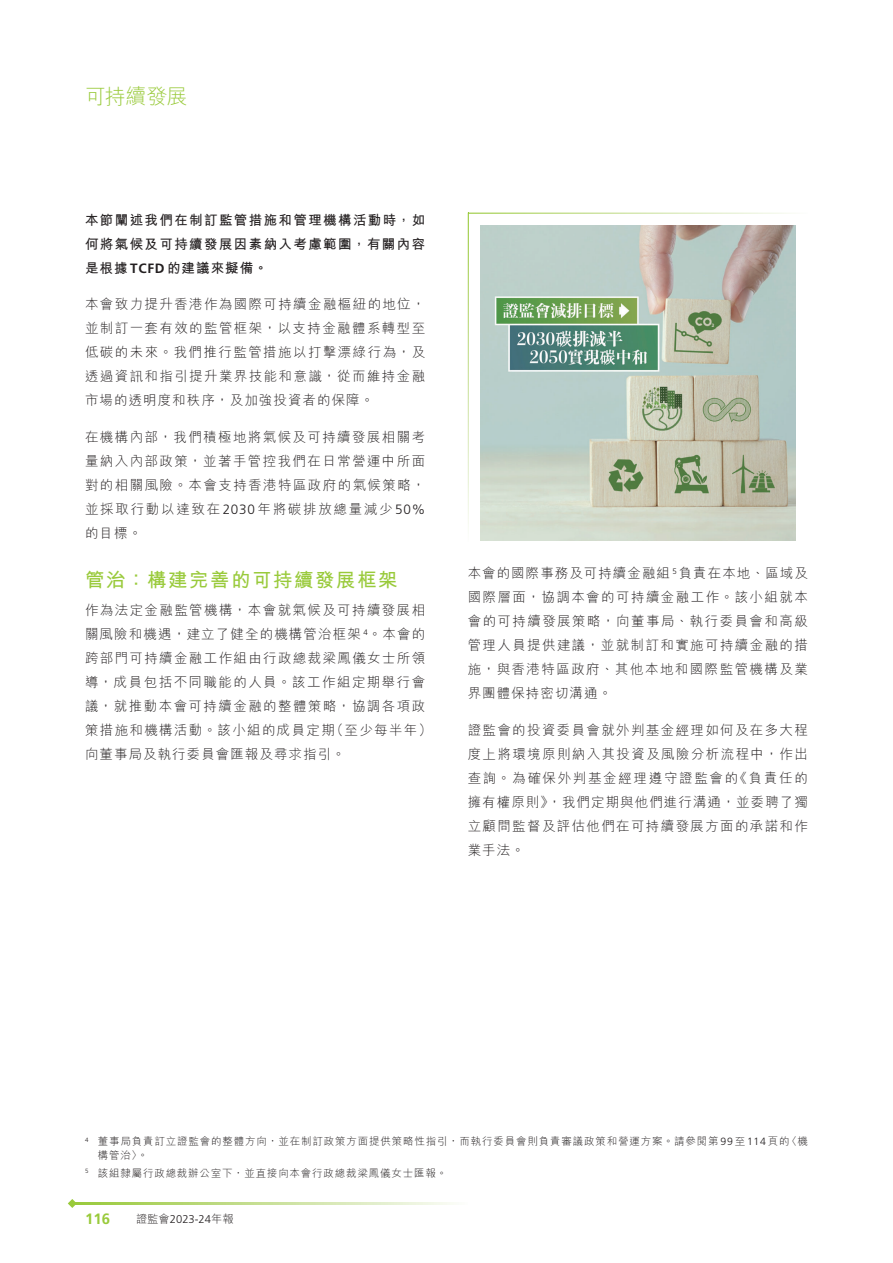
<style>
.page{position:relative;width:893px;height:1263px;background:#fff}
.page>*{position:absolute;margin:0;border:0;box-sizing:border-box;transform-origin:0 0}
.t1{font:21px "M Hei HK Light E Ten B5 H";letter-spacing:-.015em;color:#99ca3b}
.t2{font:19.5px "M Hei HK Bold E Ten B5 H";letter-spacing:.075em;color:#99ca3b}
.t3{font:700 15px "Frutiger LT Std";color:#99ca3b}
.t4{font:13.5px/24px "M Hei HK Light E Ten B5 H";letter-spacing:.105em;color:#231f20;text-align:justify}
.t5{font:13.5px/24px "M Hei HK Bold E Ten B5 H";letter-spacing:.105em;color:#231f20;text-align:justify}
.t6{font:300 11.25px "Frutiger LT Std";color:#231f20}
.t7{font:10.5px/13.5px "M Hei HK Light E Ten B5 H";letter-spacing:.08em;color:#231f20}
.s1{font-family:"Frutiger LT Std";font-weight:700}
.s2{font-family:"Frutiger LT Std";font-weight:300}
.s3{font-family:"M Hei HK Light E Ten B5 H";font-weight:400}
</style>
<div class="page">
<svg style="left:77px;top:1203px;width:376px;height:1px"></svg>
<svg style="left:68px;top:1199px;width:9px;height:9px"></svg>
<svg style="left:468px;top:213px;width:328px;height:328px;background:#b9c6b8"></svg>
<h1 class="t1" style="left:85px;top:88px;width:104px">可持續發展</h1>
<p class="t5" style="left:85px;top:209px;width:342px">本節闡述我們在制訂監管措施和管理機構活動時，如何將氣候及可持續發展因素納入考慮範圍，有關內容是根據<span class="s1">TCFD</span>的建議來擬備。</p>
<p class="t4" style="left:85px;top:294px;width:342px">本會致力提升香港作為國際可持續金融樞紐的地位，並制訂一套有效的監管框架，以支持金融體系轉型至低碳的未來。我們推行監管措施以打擊漂綠行為，及透過資訊和指引提升業界技能和意識，從而維持金融市場的透明度和秩序，及加強投資者的保障。</p>
<p class="t4" style="left:85px;top:427px;width:342px">在機構內部，我們積極地將氣候及可持續發展相關考量納入內部政策，並著手管控我們在日常營運中所面對的相關風險。本會支持香港特區政府的氣候策略，並採取行動以達致在<span class="s2">2030</span>年將碳排放總量減少<span class="s2">50%</span>的目標。</p>
<p class="t2" style="left:85px;top:572px;width:314px">管治：構建完善的可持續發展框架</p>
<p class="t4" style="left:85px;top:600px;width:348px;text-align:left">作為法定金融監管機構，本會就氣候及可持續發展相關風險和機遇，建立了健全的機構管治框架 <sup>4</sup>。本會的跨部門可持續金融工作組由行政總裁梁鳳儀女士所領導，成員包括不同職能的人員。該工作組定期舉行會議，就推動本會可持續金融的整體策略，協調各項政策措施和機構活動。該小組的成員定期（至少每半年）向董事局及執行委員會匯報及尋求指引。</p>
<p class="t4" style="left:468px;top:563px;width:342px">本會的國際事務及可持續金融組 <sup>5</sup> 負責在本地、區域及國際層面，協調本會的可持續金融工作。該小組就本會的可持續發展策略，向董事局、執行委員會和高級管理人員提供建議，並就制訂和實施可持續金融的措施，與香港特區政府、其他本地和國際監管機構及業界團體保持密切溝通。</p>
<p class="t4" style="left:468px;top:720px;width:342px">證監會的投資委員會就外判基金經理如何及在多大程度上將環境原則納入其投資及風險分析流程中，作出查詢。為確保外判基金經理遵守證監會的《負責任的擁有權原則》，我們定期與他們進行溝通，並委聘了獨立顧問監督及評估他們在可持續發展方面的承諾和作業手法。</p>
<p class="t7" style="left:98px;top:1136px;width:712px;text-indent:-13px"><sup>4</sup> 董事局負責訂立證監會的整體方向，並在制訂政策方面提供策略性指引，而執行委員會則負責審議政策和營運方案。請參閱第<span class="s2">99</span>至<span class="s2">114</span>頁的〈機構管治〉。</p>
<p class="t7" style="left:85px;top:1167px;width:363px"><sup>5</sup> 該組隸屬行政總裁辦公室下，並直接向本會行政總裁梁鳳儀女士匯報。</p>
<p class="t3" style="left:85px;top:1213px;width:27px">116</p>
<p class="t6" style="left:136px;top:1214px;width:99px"><span class="s3">證監會</span>2023-24<span class="s3">年報</span></p>
</div>
